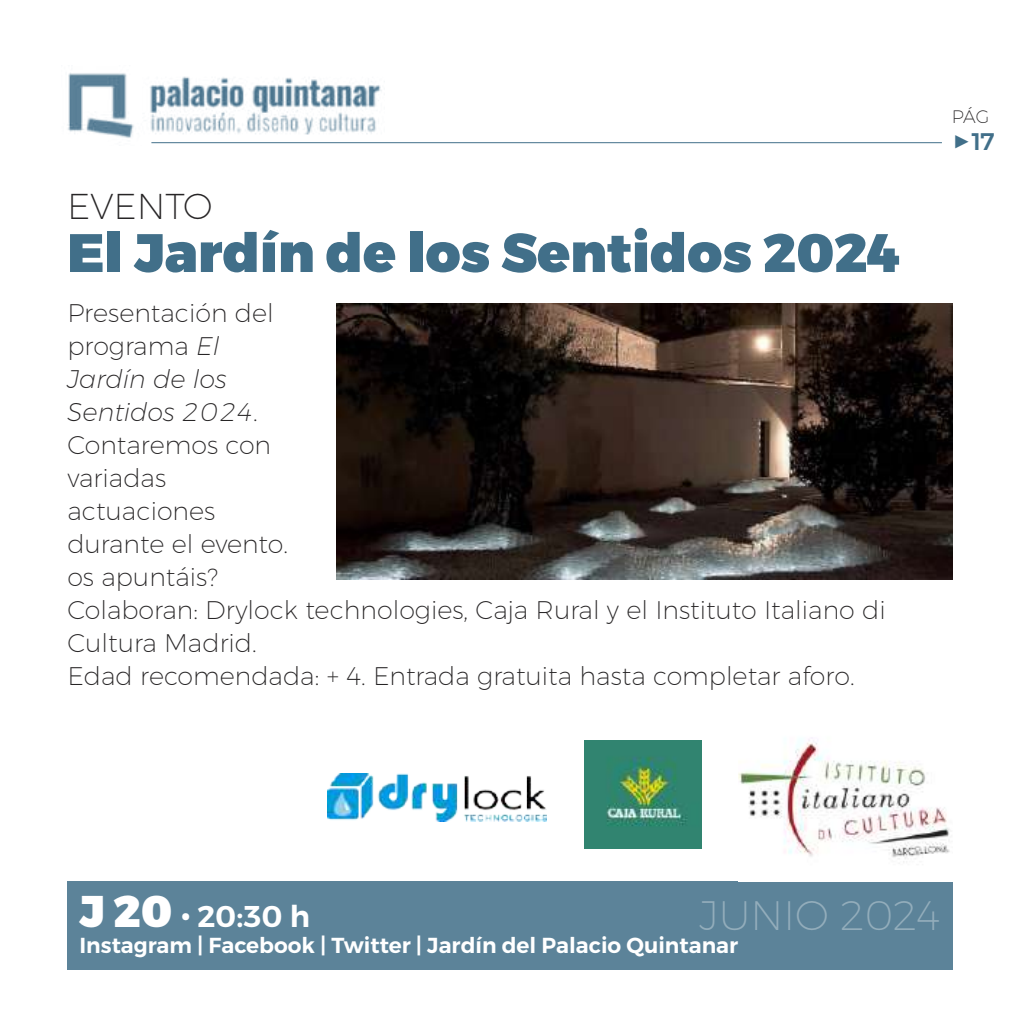
<style>
.page{position:relative;width:1021px;height:1021px;background:#fff}
.page>*{position:absolute;margin:0;border:0;box-sizing:border-box;transform-origin:0 0}
.t1{font:900 54px "Montserrat";color:#416f89}
.t2{font:200 41.1px "Montserrat";color:#93adbb}
.t3{font:200 36px "Montserrat";color:#272526}
.t4{font:600 30px "Montserrat";color:#fff}
.t5{font:200 25.5px/33px "Montserrat";color:#272526}
.t6{font:500 24px "Montserrat";color:#416f89}
.t7{font:600 21.6px "Montserrat";color:#fff}
.t8{font:200 18px "Montserrat";color:#272526}
.s1{font-style:italic}
.s2{font-weight:800;font-size:31.2px}
.s3{font-weight:900;font-size:44.4px}
</style>
<div class="page">
<img style="left:68px;top:73px;width:316px;height:71px">
<div style="left:67px;top:881px;width:885px;height:88px;background:#5c8399"></div>
<img style="left:738px;top:737px;width:212px;height:126px">
<img style="left:337px;top:303px;width:615px;height:276px">
<img style="left:584px;top:740px;width:118px;height:109px">
<img style="left:327px;top:773px;width:219px;height:48px">
<hr style="left:151px;top:142px;width:790px;height:1px;background:#416f89">
<h3 class="t3" style="left:67px;top:192px;width:147px">EVENTO</h3>
<h1 class="t1" style="left:67px;top:232px;width:835px">El Jardín de los Sentidos 2024</h1>
<p class="t5" style="left:67px;top:298px;width:819px">Presentación del<br>programa <span class="s1">El<br>Jardín de los<br>Sentidos 2024</span>.<br>Contaremos con<br>variadas<br>actuaciones<br>durante el evento.<br>os apuntáis?<br>Colaboran: Drylock technologies, Caja Rural y el Instituto Italiano di<br>Cultura Madrid.<br>Edad recomendada: + 4. Entrada gratuita hasta completar aforo.</p>
<p class="t8" style="left:951px;top:110px;width:39px">PÁG</p>
<p class="t6" style="left:951px;top:128px;width:44px"><span class="s2">▶</span>17</p>
<p class="t4" style="left:79px;top:905px;width:232px"><span class="s3">J 20</span> • 20:30 h</p>
<h2 class="t2" style="left:699px;top:899px;width:242px">JUNIO 2024</h2>
<p class="t7" style="left:79px;top:937px;width:660px">Instagram | Facebook | Twitter | Jardín del Palacio Quintanar</p>
</div>
